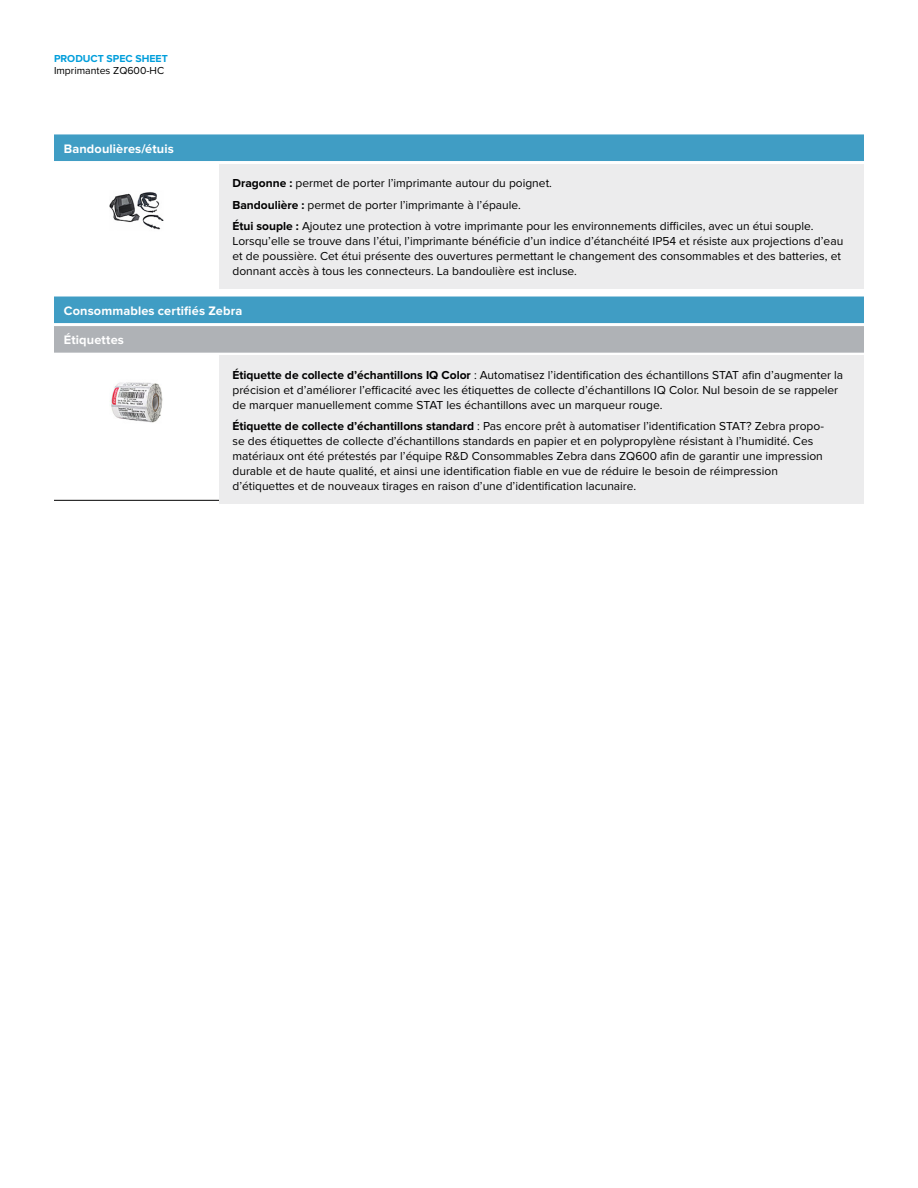
<style>
.page{position:relative;width:918px;height:1188px;background:#fff}
.page>*{position:absolute;margin:0;border:0;box-sizing:border-box;transform-origin:0 0}
.t1{font:700 12.75px "Proxima Nova";letter-spacing:.01em;color:#fff}
.t2{font:12px/15px "Proxima Nova";color:#000}
.t3{font:10.5px "Proxima Nova";color:#000}
.t4{font:700 10.5px "Proxima Nova";color:#009edb}
.s1{font-weight:700}
</style>
<div class="page">
<hr style="left:54px;top:500px;width:810px;height:1px;background:#000">
<div style="left:54px;top:133px;width:810px;height:30px;background:#409dc4"></div>
<hr style="left:54px;top:131px;width:810px;height:3px;background:#fff">
<hr style="left:54px;top:161px;width:810px;height:3px;background:#fff">
<div style="left:219px;top:164px;width:645px;height:125px;background:#ececed"></div>
<img style="left:110px;top:192px;width:54px;height:38px">
<div style="left:54px;top:295px;width:810px;height:30px;background:#409dc4"></div>
<div style="left:54px;top:325px;width:810px;height:29px;background:#afb2b6"></div>
<hr style="left:54px;top:294px;width:810px;height:3px;background:#fff">
<hr style="left:54px;top:323px;width:810px;height:3px;background:#fff">
<hr style="left:54px;top:353px;width:810px;height:3px;background:#fff">
<div style="left:219px;top:356px;width:645px;height:148px;background:#ececed"></div>
<img style="left:111px;top:382px;width:52px;height:41px">
<p class="t4" style="left:54px;top:52px;width:115px">PRODUCT SPEC SHEET</p>
<p class="t3" style="left:54px;top:64px;width:112px">Imprimantes ZQ600-HC</p>
<p class="t1" style="left:64px;top:141px;width:112px">Bandoulières/étuis</p>
<p class="t2" style="left:232px;top:172px;width:583px;line-height:21.8px"><span class="s1">Dragonne :</span> permet de porter l’imprimante autour du poignet.<br><span class="s1">Bandoulière :</span> permet de porter l’imprimante à l’épaule.<br><span class="s1">Étui souple :</span> Ajoutez une protection à votre imprimante pour les environnements difficiles, avec un étui souple.</p>
<p class="t2" style="left:232px;top:234px;width:612px">Lorsqu’elle se trouve dans l’étui, l’imprimante bénéficie d’un indice d’étanchéité IP54 et résiste aux projections d’eau et de poussière. Cet étui présente des ouvertures permettant le changement des consommables et des batteries, et donnant accès à tous les connecteurs. La bandoulière est incluse.</p>
<p class="t1" style="left:64px;top:303px;width:180px">Consommables certifiés Zebra</p>
<p class="t1" style="left:64px;top:333px;width:62px">Étiquettes</p>
<p class="t2" style="left:232px;top:367px;width:612px"><span class="s1">Étiquette de collecte d’échantillons IQ Color</span> : Automatisez l’identification des échantillons STAT afin d’augmenter la précision et d’améliorer l’efficacité avec les étiquettes de collecte d’échantillons IQ Color. Nul besoin de se rappeler de marquer manuellement comme STAT les échantillons avec un marqueur rouge.</p>
<p class="t2" style="left:232px;top:419px;width:593px"><span class="s1">Étiquette de collecte d’échantillons standard</span> : Pas encore prêt à automatiser l’identification STAT? Zebra propo&shy;se des étiquettes de collecte d’échantillons standards en papier et en polypropylène résistant à l’humidité. Ces matériaux ont été prétestés par l’équipe R&amp;D Consommables Zebra dans ZQ600 afin de garantir une impression durable et de haute qualité, et ainsi une identification fiable en vue de réduire le besoin de réimpression d’étiquettes et de nouveaux tirages en raison d’une d’identification lacunaire.</p>
</div>
